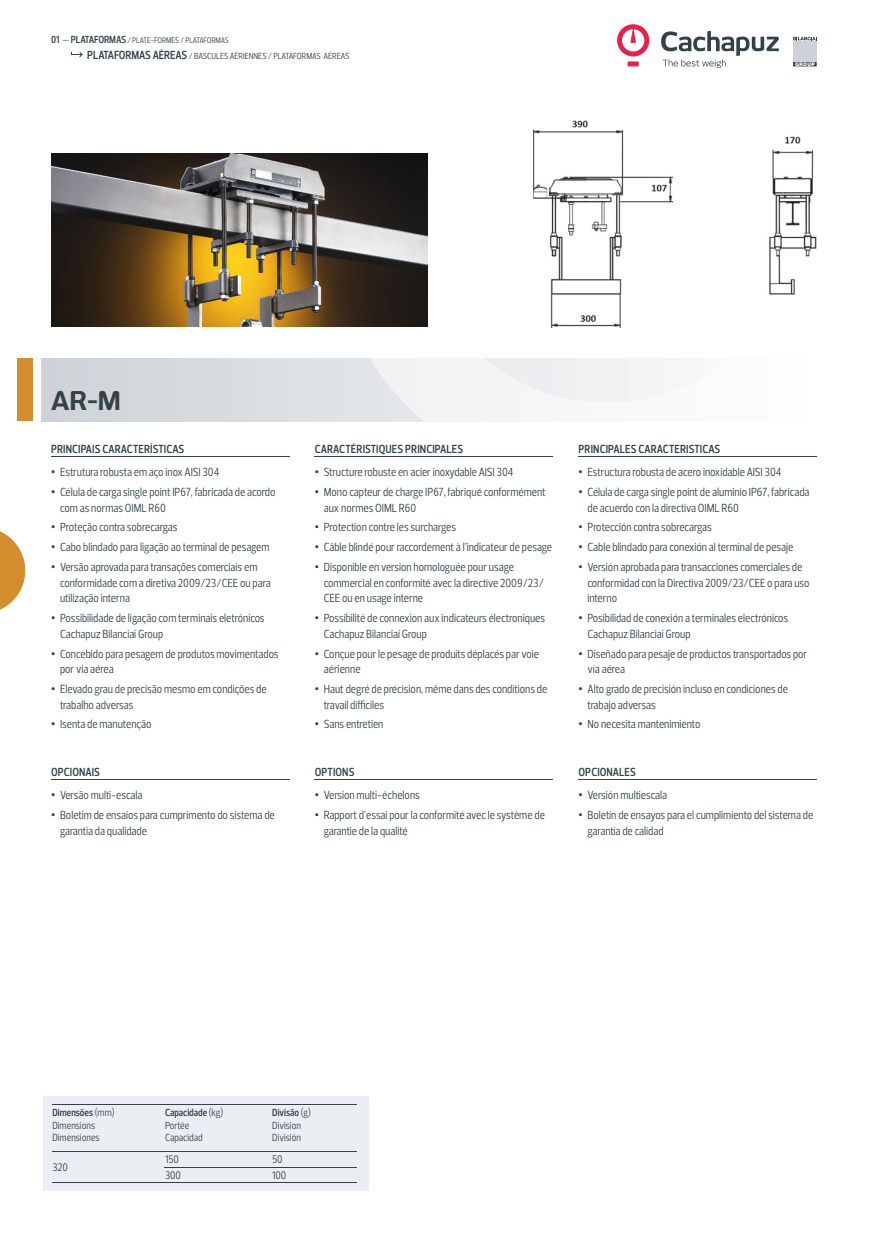
<style>
.page{position:relative;width:872px;height:1255px;background:#fff}
.page>*{position:absolute;margin:0;border:0;box-sizing:border-box;transform-origin:0 0}
.t1{font:700 25.5px "New June";color:#334149}
.t2{font:12px/15.8px "Prelo Condensed";color:#334149}
.t3{font:600 12px "Prelo Condensed";letter-spacing:.015em;color:#334149}
.t4{font:11.25px/15.8px "Prelo Condensed";color:#334149}
.t5{font:10.5px/12.8px "Prelo Condensed";color:#334149}
.t6{font:9px "Prelo Condensed";color:#334149}
.t7{font:8.25px "Prelo Condensed";letter-spacing:-.01em;color:#334149}
.s1{font-weight:600;font-size:10.5px}
.s2{font-size:10.5px}
.s3{font-weight:600;font-size:12px}
.s4{font-family:"Arial"}
.s5{font-weight:600}
</style>
<div class="page">
<div style="left:41px;top:358px;width:775px;height:63px;background:#d7dbe0"></div>
<svg style="left:361px;top:358px;width:455px;height:63px"></svg>
<svg style="left:0;top:531px;width:25px;height:79px"></svg>
<div style="left:17px;top:358px;width:16px;height:63px;background:#d48d2c"></div>
<svg style="left:71px;top:51px;width:12px;height:6px"></svg>
<svg style="left:661px;top:31px;width:118px;height:37px"></svg>
<svg style="left:617px;top:24px;width:32px;height:32px"></svg>
<div style="left:627px;top:61px;width:12px;height:5px;background:#e5234a"></div>
<svg style="left:793px;top:37px;width:23px;height:29px"></svg>
<hr style="left:315px;top:457px;width:238px;height:1px;background:#334149">
<hr style="left:578px;top:457px;width:238px;height:1px;background:#334149">
<hr style="left:51px;top:457px;width:238px;height:1px;background:#334149">
<img style="left:51px;top:153px;width:377px;height:173px">
<div style="left:43px;top:1096px;width:326px;height:95px;background:#ebeff4"></div>
<hr style="left:52px;top:1103px;width:305px;height:1px;background:#334149">
<hr style="left:52px;top:1182px;width:305px;height:1px;background:#334149">
<hr style="left:52px;top:1150px;width:305px;height:1px;background:#334149">
<hr style="left:165px;top:1167px;width:192px;height:1px;background:#334149">
<img style="left:533px;top:121px;width:283px;height:206px">
<hr style="left:51px;top:779px;width:238px;height:1px;background:#334149">
<hr style="left:315px;top:779px;width:238px;height:1px;background:#334149">
<hr style="left:578px;top:779px;width:238px;height:1px;background:#334149">
<p class="t7" style="left:51px;top:36px;width:179px"><span class="s1">01</span> <span class="s2">—</span> <span class="s1">PLATAFORMAS</span>/ PLATE-FORMES / PLATAFORMAS</p>
<p class="t6" style="left:87px;top:51px;width:264px"><span class="s3">PLATAFORMAS AÉREAS</span>/ BASCULES AÉRIENNES / PLATAFORMAS AÉREAS</p>
<h1 class="t1" style="left:51px;top:385px;width:71px">AR-M</h1>
<p class="t3" style="left:51px;top:441px;width:135px">PRINCIPAIS CARACTERÍSTICAS</p>
<p class="t2" style="left:51px;top:464px;width:170px"><span class="s4">•</span> Estrutura robusta em aço inox AISI 304</p>
<p class="t2" style="left:60px;top:484px;width:217px;text-indent:-9px"><span class="s4">•</span> Célula de carga single point IP67, fabricada de acordo com as normas OIML R60</p>
<p class="t2" style="left:51px;top:519px;width:128px"><span class="s4">•</span> Proteção contra sobrecargas</p>
<p class="t2" style="left:51px;top:539px;width:220px"><span class="s4">•</span> Cabo blindado para ligação ao terminal de pesagem</p>
<p class="t2" style="left:60px;top:559px;width:212px;text-indent:-9px"><span class="s4">•</span> Versão aprovada para transações comerciais em conformidade com a diretiva 2009/23/CEE ou para utilização interna</p>
<p class="t2" style="left:60px;top:610px;width:206px;text-indent:-9px"><span class="s4">•</span> Possibilidade de ligação com terminais eletrónicos<br>Cachapuz Bilanciai Group</p>
<p class="t2" style="left:60px;top:645px;width:220px;text-indent:-9px"><span class="s4">•</span> Concebido para pesagem de produtos movimentados por via aérea</p>
<p class="t2" style="left:60px;top:681px;width:208px;text-indent:-9px"><span class="s4">•</span> Elevado grau de precisão mesmo em condições de trabalho adversas</p>
<p class="t2" style="left:51px;top:716px;width:102px"><span class="s4">•</span> Isenta de manutenção</p>
<p class="t3" style="left:315px;top:441px;width:150px">CARACTÉRISTIQUES PRINCIPALES</p>
<p class="t3" style="left:578px;top:441px;width:143px">PRINCIPALES CARACTERiSTICAS</p>
<p class="t2" style="left:315px;top:464px;width:200px"><span class="s4">•</span> Structure robuste en acier inoxydable AISI 304</p>
<p class="t2" style="left:324px;top:484px;width:223px;text-indent:-9px"><span class="s4">•</span> Mono capteur de charge IP67, fabriqué conformément aux normes OIML R60</p>
<p class="t2" style="left:315px;top:519px;width:143px"><span class="s4">•</span> Protection contre les surcharges</p>
<p class="t2" style="left:315px;top:539px;width:239px"><span class="s4">•</span> Câble blindé pour raccordement à l’indicateur de pesage</p>
<p class="t2" style="left:324px;top:559px;width:222px;text-indent:-9px"><span class="s4">•</span> Disponible en version homologuée pour usage commercial en conformité avec la directive 2009/23/<br>CEE ou en usage interne</p>
<p class="t2" style="left:324px;top:610px;width:223px;text-indent:-9px"><span class="s4">•</span> Possibilité de connexion aux indicateurs électroniques<br>Cachapuz Bilanciai Group</p>
<p class="t2" style="left:324px;top:645px;width:217px;text-indent:-9px"><span class="s4">•</span> Conçue pour le pesage de produits déplacés par voie aérienne</p>
<p class="t2" style="left:324px;top:681px;width:225px;text-indent:-9px"><span class="s4">•</span> Haut degré de précision, même dans des conditions de travail difficiles</p>
<p class="t2" style="left:315px;top:716px;width:70px"><span class="s4">•</span> Sans entretien</p>
<p class="t2" style="left:578px;top:464px;width:205px"><span class="s4">•</span> Estructura robusta de acero inoxidable AISI 304</p>
<p class="t2" style="left:587px;top:484px;width:223px;text-indent:-9px"><span class="s4">•</span> Célula de carga single point de aluminio IP67, fabricada de acuerdo con la directiva OIML R60</p>
<p class="t2" style="left:578px;top:519px;width:135px"><span class="s4">•</span> Protección contra sobrecargas</p>
<p class="t2" style="left:578px;top:539px;width:216px"><span class="s4">•</span> Cable blindado para conexión al terminal de pesaje</p>
<p class="t2" style="left:587px;top:559px;width:224px;text-indent:-9px"><span class="s4">•</span> Versión aprobada para transacciones comerciales de conformidad con la Directiva 2009/23/CEE o para uso interno</p>
<p class="t2" style="left:587px;top:610px;width:202px;text-indent:-9px"><span class="s4">•</span> Posibilidad de conexión a terminales electrónicos<br>Cachapuz Bilanciai Group</p>
<p class="t2" style="left:587px;top:645px;width:221px;text-indent:-9px"><span class="s4">•</span> Diseñado para pesaje de productos transportados por vía aérea</p>
<p class="t2" style="left:587px;top:681px;width:202px;text-indent:-9px"><span class="s4">•</span> Alto grado de precisión incluso en condiciones de trabajo adversas</p>
<p class="t2" style="left:578px;top:716px;width:123px"><span class="s4">•</span> No necesita mantenimiento</p>
<p class="t3" style="left:51px;top:764px;width:7px">opcionais</p>
<p class="t3" style="left:315px;top:764px;width:41px">OPTIONS</p>
<p class="t3" style="left:578px;top:764px;width:7px">opcion</p>
<p class="t3" style="left:613px;top:764px;width:23px">ALEs</p>
<p class="t2" style="left:51px;top:787px;width:93px"><span class="s4">•</span> Versão multi-escala</p>
<p class="t2" style="left:60px;top:807px;width:216px;text-indent:-9px"><span class="s4">•</span> Boletim de ensaios para cumprimento do sistema de garantia da qualidade</p>
<p class="t2" style="left:315px;top:787px;width:107px"><span class="s4">•</span> Version multi-échelons</p>
<p class="t2" style="left:324px;top:807px;width:223px;text-indent:-9px"><span class="s4">•</span> Rapport d’essai pour la conformité avec le système de garantie de la qualité</p>
<p class="t2" style="left:578px;top:787px;width:90px"><span class="s4">•</span> Versión multiescala</p>
<p class="t2" style="left:587px;top:807px;width:227px;text-indent:-9px"><span class="s4">•</span> Boletín de ensayos para el cumplimiento del sistema de garantía de calidad</p>
<p class="t5" style="left:52px;top:1105px;width:64px"><span class="s5">Dimensões</span> (mm)<br>Dimensions<br>Dimensiones</p>
<p class="t5" style="left:165px;top:1105px;width:60px"><span class="s5">Capacidade</span> (kg)<br>Portée<br>Capacidad</p>
<p class="t5" style="left:272px;top:1105px;width:40px"><span class="s5">Divisão</span> (g)<br>Division<br>División</p>
<p class="t4" style="left:52px;top:1159px;width:17px">320</p>
<p class="t4" style="left:165px;top:1151px;width:18px">150<br>300</p>
<p class="t4" style="left:272px;top:1151px;width:16px">50<br>100</p>
</div>
